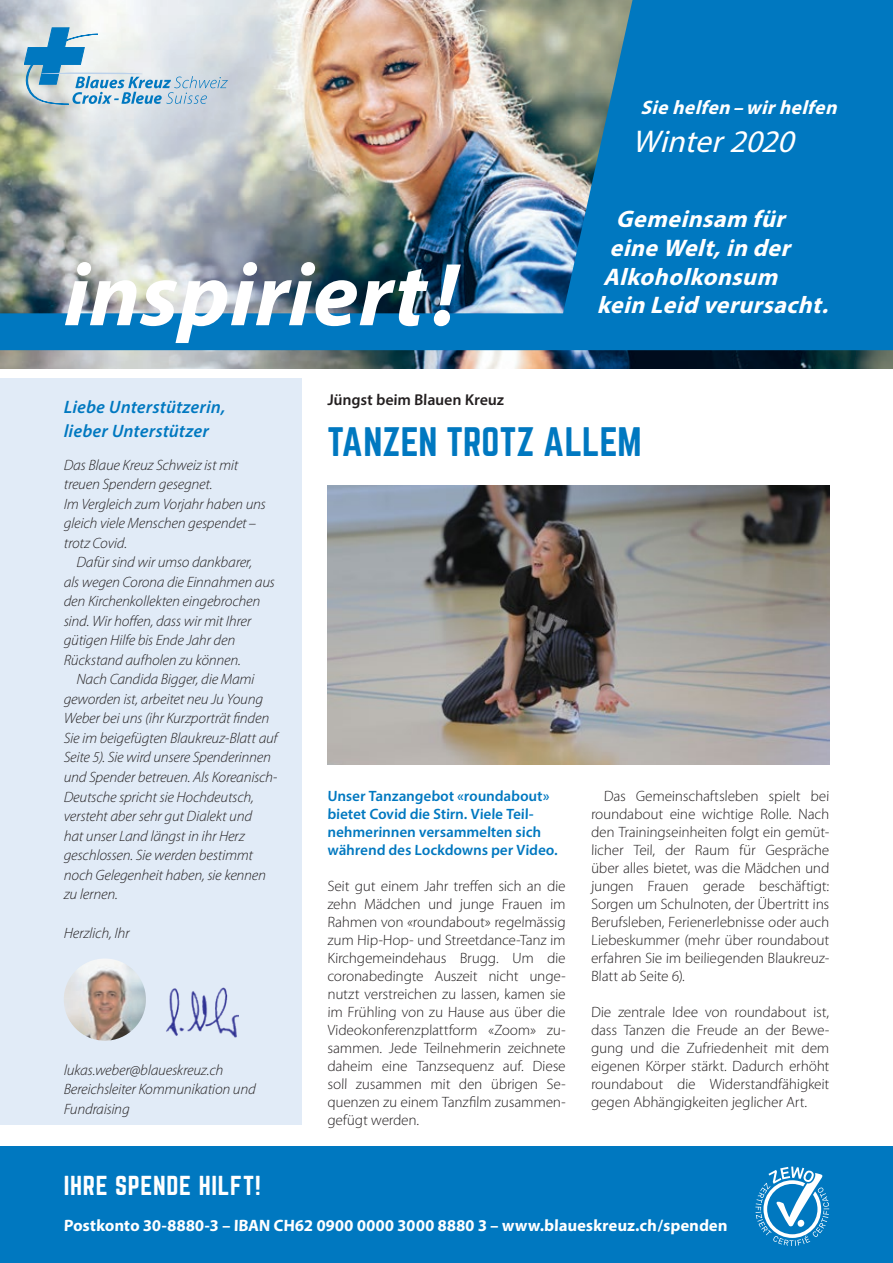
<style>
.page{position:relative;width:893px;height:1263px;background:#fff}
.page>*{position:absolute;margin:0;border:0;box-sizing:border-box;transform-origin:0 0}
.t1{font:italic 700 90px "Myriad Pro";letter-spacing:.01em;color:#fff}
.Titel{font:36px "Norwester BK";letter-spacing:-.005em;color:#0078c0}
.t2{font:italic 31.5px "Myriad Pro";color:#fff}
.t3{font:italic 700 24px/28.8px "Myriad Pro";color:#fff;text-align:center}
.t4{font:24px "Norwester BK";letter-spacing:.03em;color:#fff}
.t5{font:italic 700 19.5px "Myriad Pro";color:#fff}
.Titel_Kasten{font:italic 600 18px/24px "Myriad Pro";letter-spacing:.015em;color:#0078c0}
.t6{font:700 16.5px "Myriad Pro";color:#fff}
.Rubrik{font:600 15.75px "Myriad Pro";color:#231f20}
.Editorial{font:italic 300 15px/19.5px "Myriad Pro";letter-spacing:-.01em;color:#231f20}
.GT_ohne_Einzug{font:300 15px/18px "Myriad Pro";letter-spacing:-.01em;color:#231f20;text-align:justify}
.GT_mit_Einzug{font:300 15px/18px "Myriad Pro";letter-spacing:.01em;color:#231f20;text-align:justify}
.Lead{font:600 15px/18px "Myriad Pro";color:#0078c0}
</style>
<div class="page">
<div style="left:0;top:378px;width:302px;height:747px;background:#e1ebf7"></div>
<img style="left:327px;top:486px;width:502px;height:279px">
<div style="left:0;top:1147px;width:893px;height:116px;background:#0078c0"></div>
<img style="left:0;top:350px;width:893px;height:19px">
<img style="left:0;top:0;width:893px;height:350px">
<svg style="left:24px;top:28px;width:204px;height:76px;background:#b6d0df"></svg>
<svg style="left:755px;top:1166px;width:74px;height:80px"></svg>
<img style="left:64px;top:958px;width:82px;height:83px;border-radius:41px">
<img style="left:166px;top:987px;width:73px;height:51px">
<p class="t1" style="left:64px;top:236px;width:394px">inspiriert!</p>
<p class="t5" style="left:641px;top:95px;width:203px">Siehelfen – wirhelfen</p>
<p class="t2" style="left:632px;top:122px;width:172px">Winter2020</p>
<p class="t3" style="left:603px;top:204px;width:196px">Gemeinsam für eineWelt,in der<br>Alkoholkonsum</p>
<p class="t3" style="left:597px;top:290px;width:240px">kein Leid verursacht.</p>
<p class="Titel_Kasten" style="left:64px;top:394px;width:163px">Liebe Unterstützerin, lieber Unterstützer</p>
<p class="Editorial" style="left:64px;top:456px;width:204px">Das Blaue Kreuz Schweiz ist mit treuen Spendern gesegnet.<br>Im Vergleich zum Vorjahr haben uns gleich viele Menschen gespendet – trotz Covid.</p>
<p class="Editorial" style="left:64px;top:553px;width:213px;text-indent:13px">Dafür sind wir umso dankbarer,<br>als wegen Corona die Einnahmen aus den Kirchenkollekten eingebrochen sind. Wir hoffen, dass wir mit Ihrer gütigen Hilfe bis Ende Jahr den Rückstand aufholen zu können.</p>
<p class="Editorial" style="left:64px;top:670px;width:216px;text-indent:13px">Nach Candida Bigger, die Mami geworden ist, arbeitet neu Ju Young Weber bei uns (ihr Kurzporträt finden Sie im beigefügten Blaukreuz-Blatt auf Seite 5). Sie wird unsere Spenderinnen und Spender betreuen. Als Koreanisch-Deutsche spricht sie Hochdeutsch, versteht aber sehr gut Dialekt und<br>hat unser Land längst in ihr Herz geschlossen. Sie werden bestimmt noch Gelegenheit haben, sie kennen zu lernen.</p>
<p class="Editorial" style="left:64px;top:924px;width:67px">Herzlich, Ihr</p>
<p class="Editorial" style="left:64px;top:1060px;width:193px">lukas.weber@blaueskreuz.ch<br>Bereichsleiter Kommunikation und<br>Fundraising</p>
<p class="Rubrik" style="left:327px;top:389px;width:179px">Jüngst beim Blauen Kreuz</p>
<p class="Titel" style="left:327px;top:419px;width:316px">TANZEN TROTZ ALLEM</p>
<p class="Lead" style="left:327px;top:786px;width:232px">Unser Tanzangebot «roundabout» bietet Covid die Stirn. Viele Teil&shy;nehmerinnen versammelten sich während des Lockdowns per Video.</p>
<p class="GT_ohne_Einzug" style="left:327px;top:877px;width:240px">Seit gut einem Jahr treffen sich an die zehn Mädchen und junge Frauen im Rahmen von «roundabout» regelmässig zum Hip-Hop- und Streetdance-Tanz im Kirchgemeindehaus Brugg. Um die coronabedingte Auszeit nicht unge&shy;nutzt verstreichen zu lassen, kamen sie im Frühling von zu Hause aus über die Videokonferenzplattform «Zoom» zu&shy;sammen. Jede Teilnehmerin zeichnete daheim eine Tanzsequenz auf. Diese soll zusammen mit den übrigen Se&shy;quenzen zu einem Tanzfilm zusammen&shy;gefügt werden.</p>
<p class="GT_mit_Einzug" style="left:591px;top:787px;width:240px;text-indent:13px">Das Gemeinschaftsleben spielt bei roundabout eine wichtige Rolle. Nach den Trainingseinheiten folgt ein gemüt&shy;licher Teil, der Raum für Gespräche über alles bietet, was die Mädchen und jungen Frauen gerade beschäftigt:<br>Sorgen um Schulnoten, der Übertritt ins Berufsleben, Ferienerlebnisse oder auch Liebeskummer (mehr über roundabout erfahren Sie im beiliegenden Blaukreuz-Blatt ab Seite 6).</p>
<p class="GT_ohne_Einzug" style="left:591px;top:1003px;width:240px">Die zentrale Idee von roundabout ist, dass Tanzen die Freude an der Bewe&shy;gung und die Zufriedenheit mit dem eigenen Körper stärkt. Dadurch erhöht roundabout die Widerstandfähigkeit gegen Abhängigkeiten jeglicher Art.</p>
<p class="t4" style="left:64px;top:1170px;width:199px">IHRE SPENDE HILFT!</p>
<p class="t6" style="left:64px;top:1215px;width:666px">Postkonto 30-8880-3 – IBAN CH62 0900 0000 3000 8880 3 – www.blaueskreuz.ch/spenden</p>
</div>
